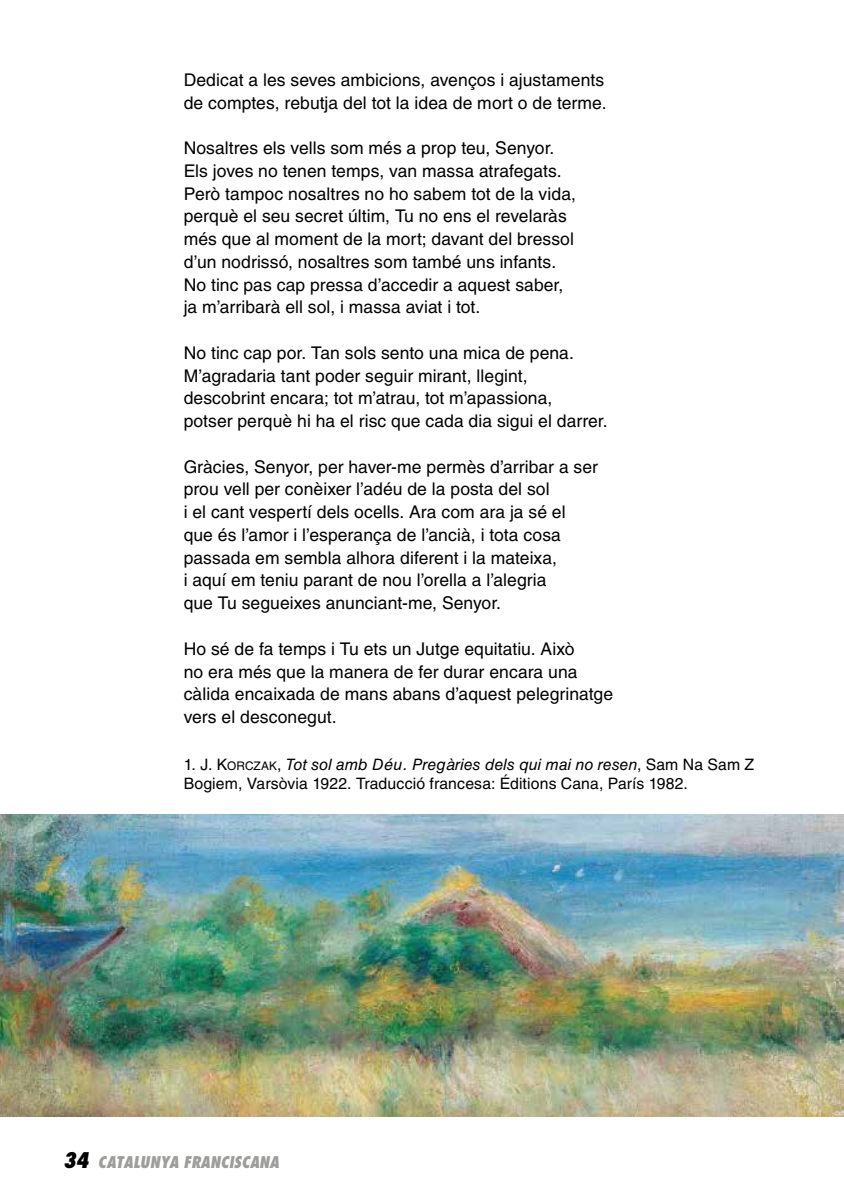
<style>
.page{position:relative;width:844px;height:1191px;background:#fff}
.page>*{position:absolute;margin:0;border:0;box-sizing:border-box;transform-origin:0 0}
.t1{font:17.5px/22.8px "Helvetica LT Std";letter-spacing:.005em;color:#000}
.t2{font:15.75px/18.9px "Helvetica LT Std";letter-spacing:.01em;color:#000}
.t3{font:italic 800 condensed 15.75px "Futura Std";color:#9d9d9c}
.s1{font-style:inherit}
.s2{font-size:11.9px}
.s3{font-style:italic}
.s4{font-size:21px;color:#000}
</style>
<div class="page">
<img style="left:0;top:814px;width:843px;height:302px">
<p class="t1" style="left:184px;top:68px;width:424px">Dedicat a les seves ambicions, avenços i ajustaments de comptes, rebutja del tot la idea de mort o de terme.</p>
<p class="t1" style="left:184px;top:136px;width:394px">Nosaltres els vells som més a prop teu, Senyor.<br>Els joves no tenen temps, van massa atrafegats.<br>Però tampoc nosaltres no ho sabem tot de la vida, perquè el seu secret últim, Tu no ens el revelaràs més que al moment de la mort; davant del bressol d’un nodrissó, nosaltres som també uns infants.<br>No tinc pas cap pressa d’accedir a aquest saber, ja m’arribarà ell sol, i massa aviat i tot.</p>
<p class="t1" style="left:184px;top:341px;width:425px">No tinc cap por. Tan sols sento una mica de pena.<br>M’agradaria tant poder seguir mirant, llegint, descobrint encara; tot m’atrau, tot m’apassiona,<br>potser perquè hi ha el risc que cada dia sigui el darrer.</p>
<p class="t1" style="left:184px;top:455px;width:415px">Gràcies, Senyor, per haver-me permès d’arribar a ser prou vell per conèixer l’adéu de la posta del sol<br>i el cant vespertí dels ocells. Ara com ara ja sé el que és l’amor i l’esperança de l’ancià, i tota cosa passada em sembla alhora diferent i la mateixa,<br>i aquí em teniu parant de nou l’orella a l’alegria<br>que Tu segueixes anunciant-me, Senyor.</p>
<p class="t1" style="left:184px;top:637px;width:431px">Ho sé de fa temps i Tu ets un Jutge equitatiu. Això<br>no era més que la manera de fer durar encara una càlida encaixada de mans abans d’aquest pelegrinatge vers el desconegut.</p>
<p class="t2" style="left:184px;top:755px;width:572px"><span class="s1">1. J. K</span><span class="s2">ORCZAK</span>, <span class="s3">Tot sol amb Déu. Pregàries dels qui mai no resen</span>, Sam Na Sam Z<br>Bogiem, Varsòvia 1922. Traducció francesa: Éditions Cana, París 1982.</p>
<p class="t3" style="left:63px;top:1152px;width:217px"><span class="s4">34</span> CATALUNYA FRANCISCANA</p>
</div>
